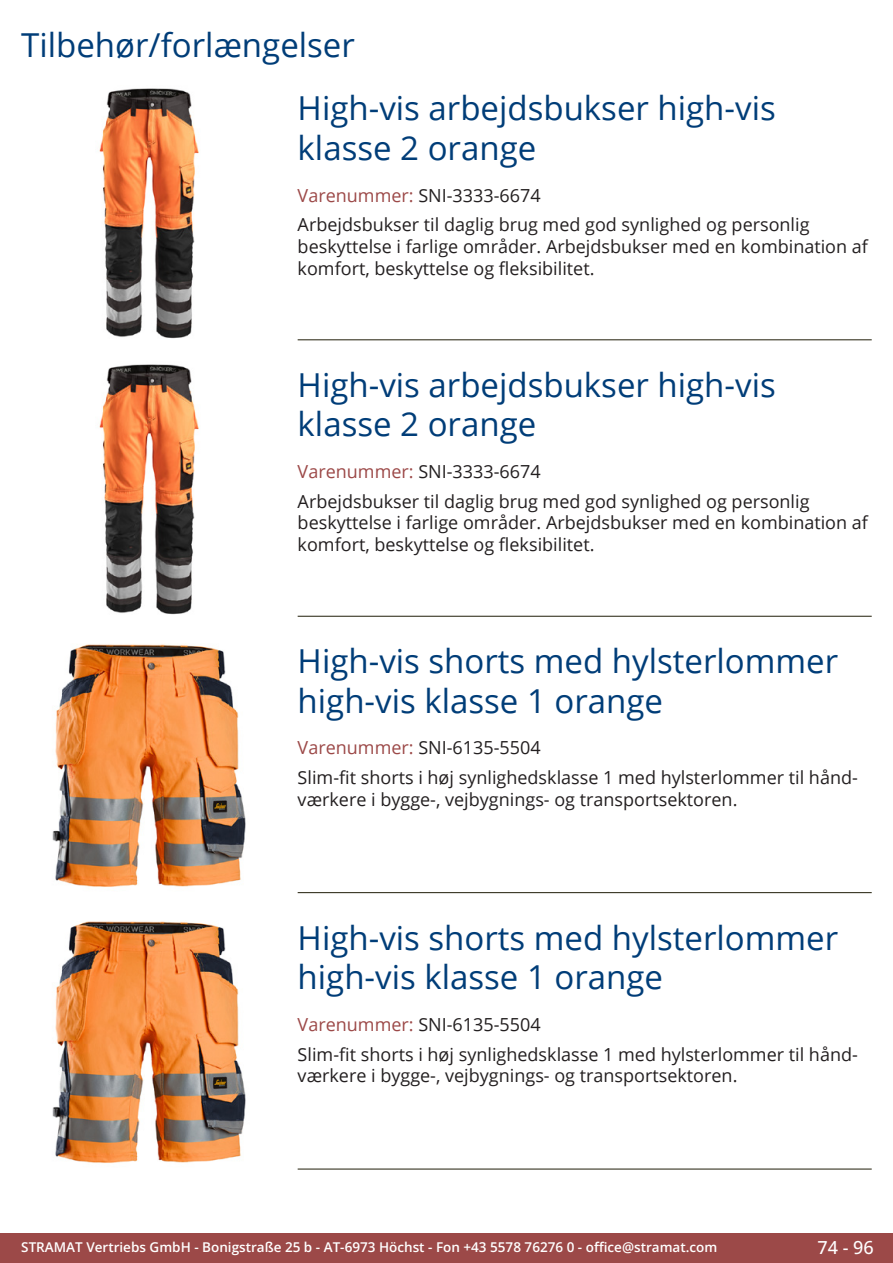
<style>
.page{position:relative;width:893px;height:1263px;background:#fff}
.page>*{position:absolute;margin:0;border:0;box-sizing:border-box;transform-origin:0 0}
.Produkttitel{font:33px/39.6px "Open Sans";color:#003d78}
.RastTitel{font:33px "Open Sans";color:#003d78}
.Beschreibung_Text{font:18px/21.6px "Open Sans";color:#231f20}
.TechDaten_Überschrif{font:18px "Open Sans";color:#231f20}
.t1{font:500 18px "Open Sans";color:#fff}
.t2{font:600 13.5px "Open Sans";color:#fff}
.s1{color:#9c4948}
</style>
<div class="page">
<div style="left:0;top:1233px;width:893px;height:30px;background:#9c4948"></div>
<hr style="left:298px;top:340px;width:574px;height:1px;background:#201d08">
<hr style="left:298px;top:616px;width:574px;height:1px;background:#201d08">
<hr style="left:298px;top:892px;width:574px;height:1px;background:#201d08">
<hr style="left:298px;top:1169px;width:574px;height:1px;background:#201d08">
<img style="left:99px;top:88px;width:100px;height:251px">
<img style="left:99px;top:364px;width:100px;height:251px">
<img style="left:52px;top:644px;width:194px;height:243px">
<img style="left:52px;top:921px;width:194px;height:242px">
<p class="RastTitel" style="left:21px;top:22px;width:335px">Tilbehør/forlængelser</p>
<p class="Produkttitel" style="left:298px;top:88px;width:480px">High-vis arbejdsbukser high-vis klasse 2 orange</p>
<p class="TechDaten_Überschrif" style="left:298px;top:183px;width:245px"><span class="s1">Varenummer:</span> SNI-3333-6674</p>
<p class="Beschreibung_Text" style="left:298px;top:214px;width:572px">Arbejdsbukser til daglig brug med god synlighed og personlig beskyttelse i farlige områder. Arbejdsbukser med en kombination af komfort, beskyttelse og fleksibilitet.</p>
<p class="Produkttitel" style="left:298px;top:364px;width:480px">High-vis arbejdsbukser high-vis klasse 2 orange</p>
<p class="TechDaten_Überschrif" style="left:298px;top:459px;width:245px"><span class="s1">Varenummer:</span> SNI-3333-6674</p>
<p class="Beschreibung_Text" style="left:298px;top:490px;width:572px">Arbejdsbukser til daglig brug med god synlighed og personlig beskyttelse i farlige områder. Arbejdsbukser med en kombination af komfort, beskyttelse og fleksibilitet.</p>
<p class="Produkttitel" style="left:298px;top:640px;width:542px">High-vis shorts med hylsterlommer high-vis klasse 1 orange</p>
<p class="TechDaten_Überschrif" style="left:298px;top:735px;width:245px"><span class="s1">Varenummer:</span> SNI-6135-5504</p>
<p class="Beschreibung_Text" style="left:298px;top:766px;width:560px">Slim-fit shorts i høj synlighedsklasse 1 med hylsterlommer til hånd&shy;værkere i bygge-, vejbygnings- og transportsektoren.</p>
<p class="Produkttitel" style="left:298px;top:917px;width:542px">High-vis shorts med hylsterlommer high-vis klasse 1 orange</p>
<p class="TechDaten_Überschrif" style="left:298px;top:1012px;width:245px"><span class="s1">Varenummer:</span> SNI-6135-5504</p>
<p class="Beschreibung_Text" style="left:298px;top:1043px;width:560px">Slim-fit shorts i høj synlighedsklasse 1 med hylsterlommer til hånd&shy;værkere i bygge-, vejbygnings- og transportsektoren.</p>
<p class="t2" style="left:21px;top:1238px;width:698px">STRAMAT Vertriebs GmbH - Bonigstraße 25 b - AT-6973 Höchst - Fon +43 5578 76276 0 - office@stramat.com</p>
<p class="t1" style="left:817px;top:1234px;width:58px">74 - 96</p>
</div>
